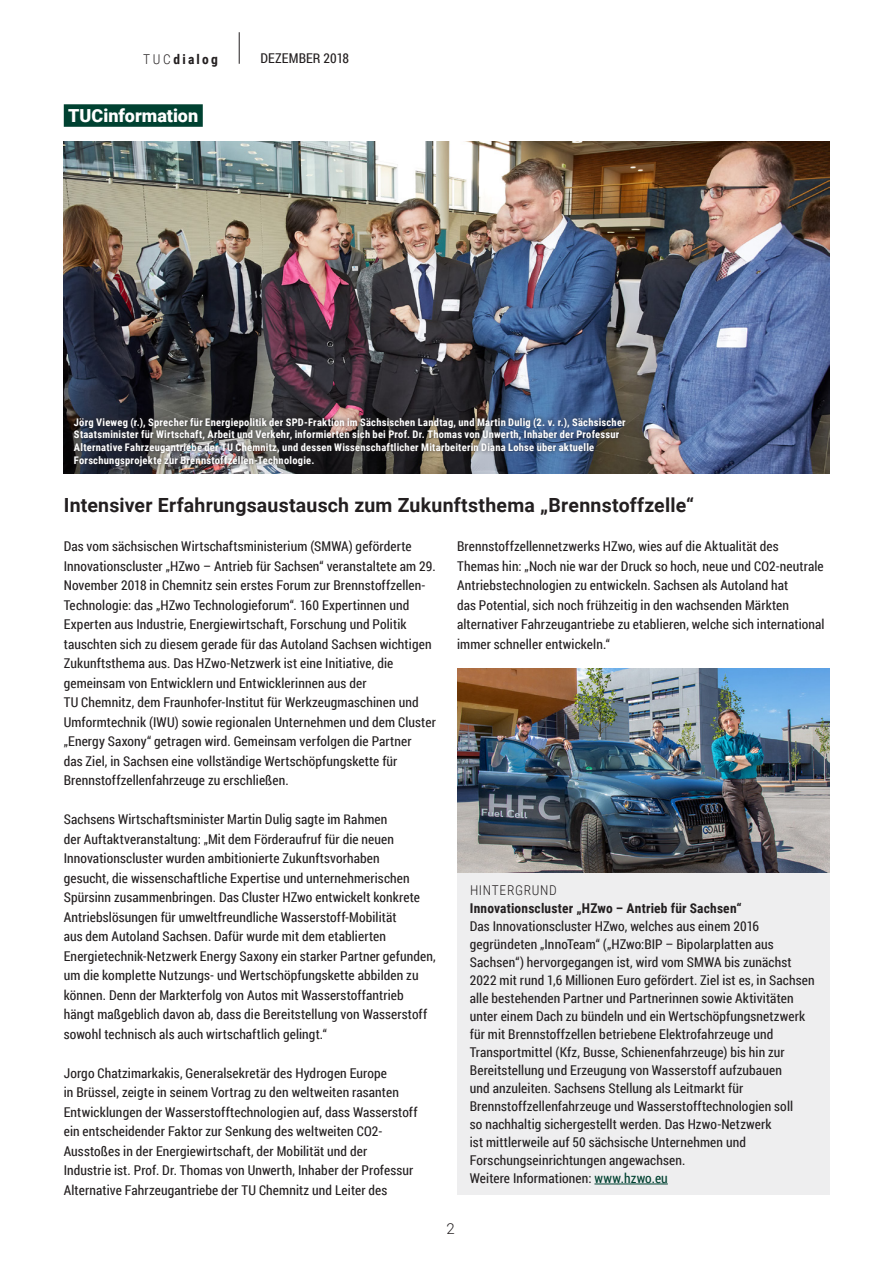
<style>
.page{position:relative;width:893px;height:1263px;background:#fff}
.page>*{position:absolute;margin:0;border:0;box-sizing:border-box;transform-origin:0 0}
.Überschrift{font:700 19.5px "Roboto";letter-spacing:.01em;color:#231f20}
.Rubrik{font:900 18px "Roboto";color:#fff}
.Seitenzahl{font:300 15px "Roboto";color:#231f20}
.Fließtext{font:13.5px/19.5px "Roboto Condensed";letter-spacing:.01em;color:#231f20}
.Fließtext-2{font:700 13.5px "Roboto Condensed";letter-spacing:.015em;color:#231f20}
.Fließtext-3{font:300 13.5px "Roboto Condensed";letter-spacing:.045em;color:#231f20}
.Bildtext{font:700 10.5px/12.6px "Roboto Condensed";letter-spacing:.025em;color:#fff}
.s1{font-weight:300}
.s2{color:#004131}
</style>
<div class="page">
<hr style="left:239px;top:32px;width:1px;height:32px;background:#231f20">
<img style="left:64px;top:142px;width:765px;height:331px">
<div style="left:70px;top:414px;width:560px;height:56px;background:#231f20;opacity:.75"></div>
<div style="left:64px;top:104px;width:139px;height:23px;background:#004131"></div>
<div style="left:457px;top:873px;width:372px;height:322px;background:#eeeeef"></div>
<hr style="left:594px;top:1183px;width:74px;height:1px;background:#004131">
<img style="left:457px;top:668px;width:372px;height:205px">
<p class="Fließtext-2" style="left:143px;top:50px;width:76px"><span class="s1">TUC</span>dialog</p>
<p class="Fließtext" style="left:261px;top:48px;width:90px">DEZEMBER 2018</p>
<p class="Rubrik" style="left:68px;top:103px;width:132px">TUCinformation</p>
<p class="Bildtext" style="left:74px;top:415px;width:553px">Jörg Vieweg (r.), Sprecher für Energiepolitik der SPD-Fraktion im Sächsischen Landtag, und Martin Dulig (2. v. r.), Sächsischer Staatsminister für Wirtschaft, Arbeit und Verkehr, informierten sich bei Prof. Dr. Thomas von Unwerth, Inhaber der Professur Alternative Fahrzeugantriebe der TU Chemnitz, und dessen Wissenschaftlicher Mitarbeiterin Diana Lohse über aktuelle Forschungsprojekte zur Brennstoffzellen-Technologie.</p>
<p class="Überschrift" style="left:64px;top:492px;width:632px">Intensiver Erfahrungsaustausch zum Zukunftsthema „Brennstoffzelle“</p>
<p class="Fließtext" style="left:64px;top:536px;width:374px">Das vom sächsischen Wirtschaftsministerium (SMWA) geförderte Innovationscluster „HZwo – Antrieb für Sachsen“ veranstaltete am 29.<br>November 2018 in Chemnitz sein erstes Forum zur Brennstoffzellen-Technologie: das „HZwo Technologieforum“. 160 Expertinnen und Experten aus Industrie, Energiewirtschaft, Forschung und Politik tauschten sich zu diesem gerade für das Autoland Sachsen wichtigen Zukunftsthema aus. Das HZwo-Netzwerk ist eine Initiative, die gemeinsam von Entwicklern und Entwicklerinnen aus der<br>TU Chemnitz, dem Fraunhofer-Institut für Werkzeugmaschinen und Umformtechnik (IWU) sowie regionalen Unternehmen und dem Cluster „Energy Saxony“ getragen wird. Gemeinsam verfolgen die Partner<br>das Ziel, in Sachsen eine vollständige Wertschöpfungskette für Brennstoffzellenfahrzeuge zu erschließen.</p>
<p class="Fließtext" style="left:64px;top:809px;width:374px">Sachsens Wirtschaftsminister Martin Dulig sagte im Rahmen<br>der Auftaktveranstaltung: „Mit dem Förderaufruf für die neuen Innovationscluster wurden ambitionierte Zukunftsvorhaben<br>gesucht, die wissenschaftliche Expertise und unternehmerischen Spürsinn zusammenbringen. Das Cluster HZwo entwickelt konkrete Antriebslösungen für umweltfreundliche Wasserstoff-Mobilität<br>aus dem Autoland Sachsen. Dafür wurde mit dem etablierten Energietechnik-Netzwerk Energy Saxony ein starker Partner gefunden, um die komplette Nutzungs- und Wertschöpfungskette abbilden zu können. Denn der Markterfolg von Autos mit Wasserstoffantrieb hängt maßgeblich davon ab, dass die Bereitstellung von Wasserstoff sowohl technisch als auch wirtschaftlich gelingt.“</p>
<p class="Fließtext" style="left:64px;top:1063px;width:355px">Jorgo Chatzimarkakis, Generalsekretär des Hydrogen Europe<br>in Brüssel, zeigte in seinem Vortrag zu den weltweiten rasanten Entwicklungen der Wasserstofftechnologien auf, dass Wasserstoff ein entscheidender Faktor zur Senkung des weltweiten CO2- Ausstoßes in der Energiewirtschaft, der Mobilität und der Industrie ist. Prof. Dr. Thomas von Unwerth, Inhaber der Professur Alternative Fahrzeugantriebe der TU Chemnitz und Leiter des</p>
<p class="Fließtext" style="left:457px;top:536px;width:369px">Brennstoffzellennetzwerks HZwo, wies auf die Aktualität des<br>Themas hin: „Noch nie war der Druck so hoch, neue und CO2-neutrale Antriebstechnologien zu entwickeln. Sachsen als Autoland hat<br>das Potential, sich noch frühzeitig in den wachsenden Märkten alternativer Fahrzeugantriebe zu etablieren, welche sich international immer schneller entwickeln.“</p>
<p class="Fließtext-3" style="left:470px;top:881px;width:88px">HINTERGRUND</p>
<p class="Fließtext-2" style="left:470px;top:899px;width:273px">Innovationscluster „HZwo – Antrieb für Sachsen“</p>
<p class="Fließtext" style="left:470px;top:917px;width:346px;line-height:18px">Das Innovationscluster HZwo, welches aus einem 2016 gegründeten „InnoTeam“ („HZwo:BIP – Bipolarplatten aus Sachsen“) hervorgegangen ist, wird vom SMWA bis zunächst 2022 mit rund 1,6 Millionen Euro gefördert. Ziel ist es, in Sachsen alle bestehenden Partner und Partnerinnen sowie Aktivitäten unter einem Dach zu bündeln und ein Wertschöpfungsnetzwerk für mit Brennstoffzellen betriebene Elektrofahrzeuge und Transportmittel (Kfz, Busse, Schienenfahrzeuge) bis hin zur Bereitstellung und Erzeugung von Wasserstoff aufzubauen<br>und anzuleiten. Sachsens Stellung als Leitmarkt für Brennstoffzellenfahrzeuge und Wasserstofftechnologien soll<br>so nachhaltig sichergestellt werden. Das Hzwo-Netzwerk<br>ist mittlerweile auf 50 sächsische Unternehmen und Forschungseinrichtungen angewachsen.</p>
<p class="Fließtext" style="left:470px;top:1168px;width:199px">Weitere Informationen: <span class="s2">www.hzwo.eu</span></p>
<p class="Seitenzahl" style="left:446px;top:1218px;width:10px">2</p>
</div>
